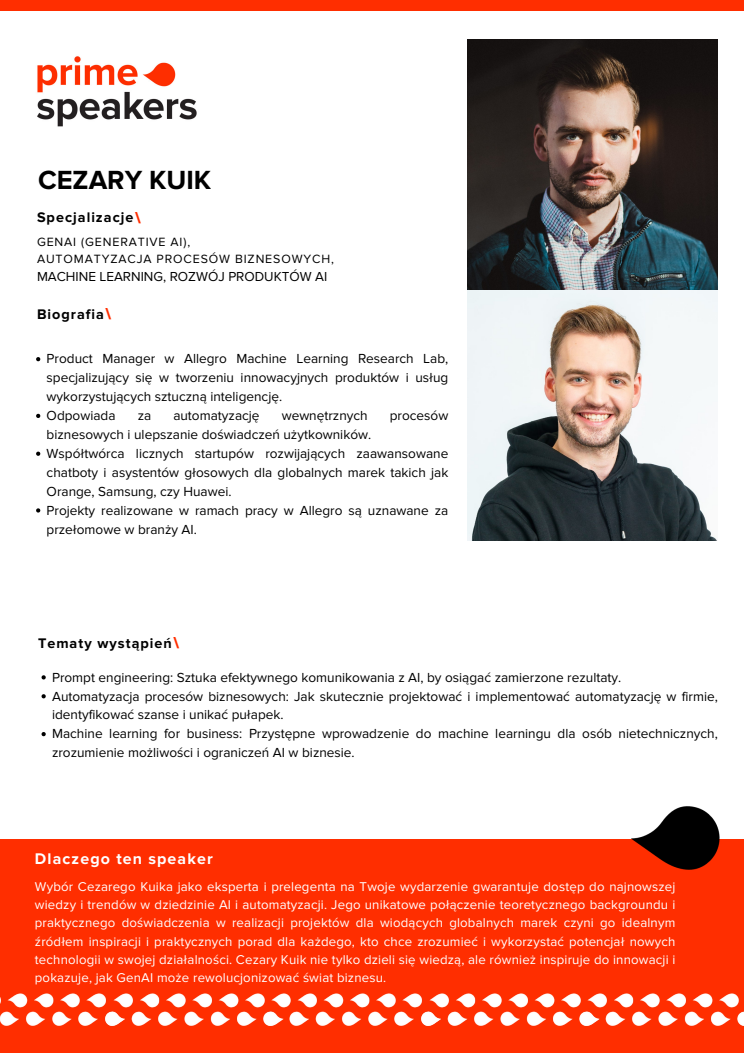
<style>
.page{position:relative;width:744px;height:1053px;background:#fff}
.page>*{position:absolute;margin:0;border:0;box-sizing:border-box;transform-origin:0 0}
.t1{font:700 27.2px "Proxima Nova";color:#000}
.t2{font:700 16px "Proxima Nova";letter-spacing:.07em;color:#fff}
.t3{font:900 16px "Proxima Nova";color:#ff2e00}
.t4{font:700 14.4px "Proxima Nova";letter-spacing:.07em;color:#000}
.t5{font:13.6px/18.9px "Proxima Nova";color:#000}
.t6{font:13.52px "Proxima Nova";color:#000}
.t7{font:13.2px/18.3px "Proxima Nova";letter-spacing:.015em;color:#fff;text-align:justify}
.t8{font:12.4px/17.1px "Proxima Nova";letter-spacing:.07em;color:#000}
</style>
<div class="page">
<img style="left:37px;top:56px;width:160px;height:71px">
<div style="left:0;top:0;width:744px;height:10px;background:#ff2e00"></div>
<img style="left:468px;top:40px;width:250px;height:501px">
<div style="left:0;top:838px;width:744px;height:214px;background:#ff2e00"></div>
<img style="left:0;top:993px;width:74px;height:33px">
<img style="left:74px;top:993px;width:158px;height:33px">
<img style="left:232px;top:993px;width:158px;height:33px">
<img style="left:390px;top:993px;width:158px;height:33px">
<img style="left:548px;top:993px;width:158px;height:33px">
<img style="left:706px;top:993px;width:38px;height:33px">
<img style="left:630px;top:806px;width:90px;height:64px">
<svg style="left:42px;top:675px;width:4px;height:4px"></svg>
<svg style="left:42px;top:694px;width:4px;height:4px"></svg>
<svg style="left:42px;top:732px;width:4px;height:4px"></svg>
<svg style="left:36px;top:357px;width:4px;height:4px"></svg>
<svg style="left:36px;top:414px;width:4px;height:4px"></svg>
<svg style="left:36px;top:451px;width:4px;height:5px"></svg>
<svg style="left:36px;top:508px;width:4px;height:4px"></svg>
<p class="t1" style="left:38px;top:164px;width:175px">CEZARY KUIK</p>
<p class="t4" style="left:37px;top:209px;width:98px">Specjalizacje</p>
<p class="t3" style="left:135px;top:208px;width:7px">\</p>
<p class="t8" style="left:37px;top:233px;width:298px">GENAI (GENERATIVE AI),<br>AUTOMATYZACJA PROCESÓW BIZNESOWYCH,</p>
<p class="t6" style="left:37px;top:269px;width:292px">MACHINE LEARNING, ROZWÓJ PRODUKTÓW AI</p>
<p class="t4" style="left:37px;top:305px;width:69px">Biografia</p>
<p class="t3" style="left:105px;top:304px;width:7px">\</p>
<p class="t5" style="left:47px;top:350px;width:403px;text-align:justify">Product Manager w Allegro Machine Learning Research Lab, specjalizujący się w tworzeniu innowacyjnych produktów i usług wykorzystujących sztuczną inteligencję.</p>
<p class="t5" style="left:47px;top:406px;width:70px">Odpowiada</p>
<p class="t5" style="left:138px;top:406px;width:15px">za</p>
<p class="t5" style="left:173px;top:406px;width:88px">automatyzację</p>
<p class="t5" style="left:282px;top:406px;width:88px">wewnętrznych</p>
<p class="t5" style="left:390px;top:406px;width:60px">procesów</p>
<p class="t5" style="left:47px;top:425px;width:326px">biznesowych i ulepszanie doświadczeń użytkowników.</p>
<p class="t5" style="left:47px;top:444px;width:403px;text-align:justify">Współtwórca licznych startupów rozwijających zaawansowane chatboty i asystentów głosowych dla globalnych marek takich jak Orange, Samsung, czy Huawei.</p>
<p class="t5" style="left:47px;top:501px;width:403px">Projekty realizowane w ramach pracy w Allegro są uznawane za przełomowe w branży AI.</p>
<p class="t4" style="left:38px;top:634px;width:135px">Tematy wystąpień</p>
<p class="t3" style="left:174px;top:633px;width:7px">\</p>
<p class="t5" style="left:52px;top:668px;width:571px">Prompt engineering: Sztuka efektywnego komunikowania z AI, by osiągać zamierzone rezultaty.</p>
<p class="t5" style="left:52px;top:686px;width:667px">Automatyzacja procesów biznesowych: Jak skutecznie projektować i implementować automatyzację w firmie, identyfikować szanse i unikać pułapek.</p>
<p class="t5" style="left:52px;top:724px;width:667px">Machine learning for business: Przystępne wprowadzenie do machine learningu dla osób nietechnicznych, zrozumienie możliwości i ograniczeń AI w biznesie.</p>
<p class="t2" style="left:35px;top:849px;width:179px">Dlaczego ten speaker</p>
<p class="t7" style="left:35px;top:877px;width:642px">Wybór Cezarego Kuika jako eksperta i prelegenta na Twoje wydarzenie gwarantuje dostęp do najnowszej wiedzy i trendów w dziedzinie AI i automatyzacji. Jego unikatowe połączenie teoretycznego backgroundu i praktycznego doświadczenia w realizacji projektów dla wiodących globalnych marek czyni go idealnym źródłem inspiracji i praktycznych porad dla każdego, kto chce zrozumieć i wykorzystać potencjał nowych technologii w swojej działalności. Cezary Kuik nie tylko dzieli się wiedzą, ale również inspiruje do innowacji i pokazuje, jak GenAI może rewolucjonizować świat biznesu.</p>
</div>
